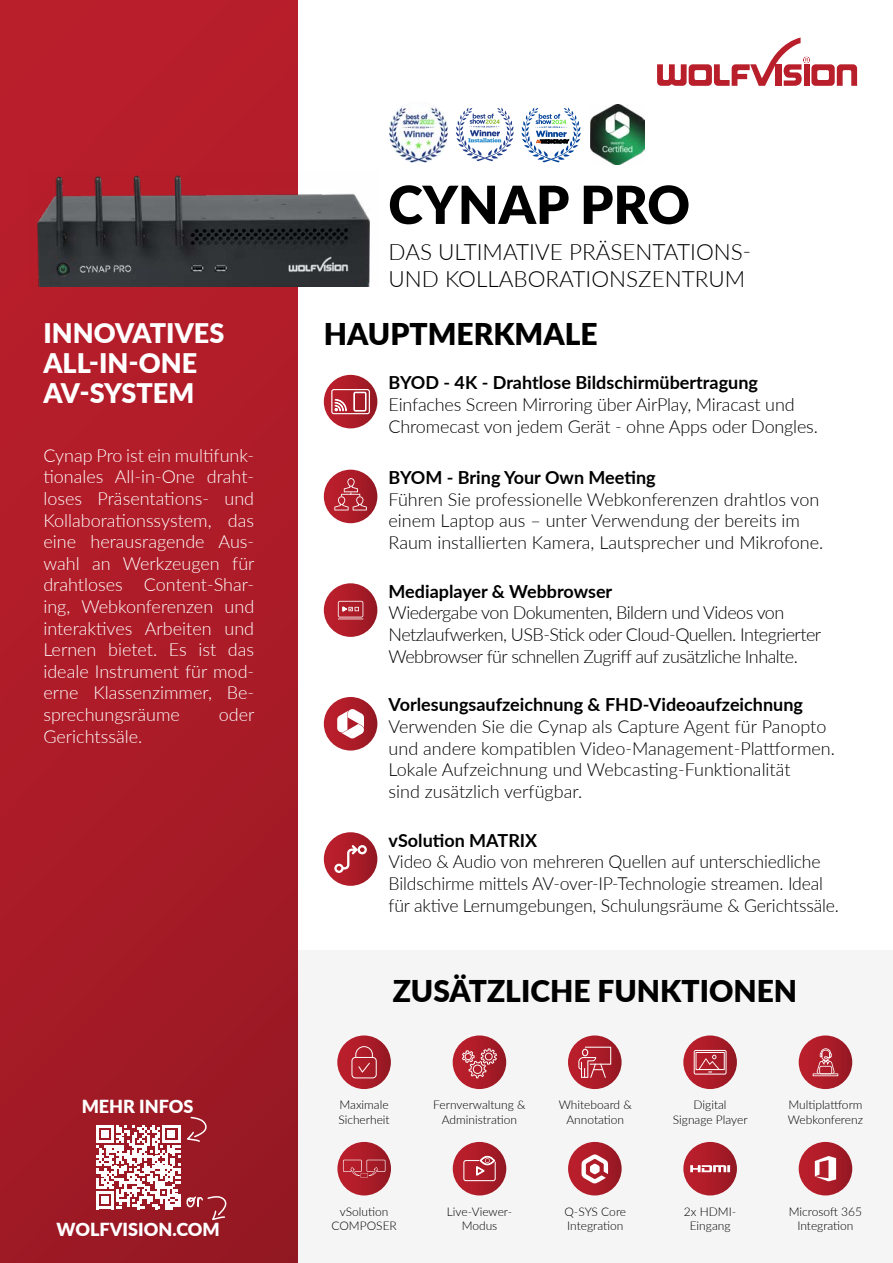
<style>
.page{position:relative;width:893px;height:1263px;background:#fff}
.page>*{position:absolute;margin:0;border:0;box-sizing:border-box;transform-origin:0 0}
.t1{font:900 52.5px "Lato";color:#000}
.t2{font:900 30px "Lato";color:#000}
.t3{font:900 27px/30px "Lato";color:#fff}
.t4{font:300 22.5px/27px "Lato";color:#000}
.t5{font:300 18px/21.6px "Lato";letter-spacing:-.01em;color:#000}
.t6{font:300 18px/21.6px "Lato";color:#fff;text-align:justify}
.t7{font:300 18px/21.6px "Lato";letter-spacing:-.03em;color:#000}
.t8{font:700 18px "Lato";color:#000}
.t9{font:900 18px "Lato";color:#fff}
.t10{font:300 12px/14.4px "Lato";color:#000;text-align:center}
</style>
<div class="page">
<div style="left:297px;top:951px;width:596px;height:312px;background:#f5f5f5"></div>
<div style="left:0;top:0;width:297px;height:1263px;background:linear-gradient(to bottom,#bc1f2c,#9b1924)"></div>
<img style="left:28px;top:171px;width:342px;height:116px">
<svg style="left:324px;top:470px;width:53px;height:53px"></svg>
<svg style="left:334px;top:478px;width:33px;height:32px"></svg>
<div style="left:324px;top:375px;width:53px;height:53px;background:linear-gradient(to right,#c01f2d,#971823);border-radius:27px"></div>
<svg style="left:331px;top:389px;width:39px;height:25px"></svg>
<svg style="left:568px;top:1035px;width:54px;height:54px"></svg>
<svg style="left:578px;top:1047px;width:33px;height:31px"></svg>
<svg style="left:683px;top:1035px;width:54px;height:54px"></svg>
<svg style="left:694px;top:1050px;width:32px;height:24px"></svg>
<svg style="left:799px;top:1035px;width:53px;height:54px"></svg>
<img style="left:389px;top:106px;width:59px;height:57px">
<svg style="left:456px;top:108px;width:58px;height:53px"></svg>
<svg style="left:521px;top:108px;width:60px;height:54px"></svg>
<img style="left:590px;top:105px;width:55px;height:59px">
<svg style="left:96px;top:1116px;width:135px;height:147px"></svg>
<svg style="left:453px;top:1035px;width:53px;height:54px"></svg>
<div style="left:453px;top:1142px;width:53px;height:53px;background:linear-gradient(to right,#c01f2d,#971823);border-radius:27px"></div>
<svg style="left:337px;top:1035px;width:54px;height:54px"></svg>
<svg style="left:568px;top:1142px;width:54px;height:53px"></svg>
<svg style="left:683px;top:1142px;width:54px;height:53px"></svg>
<div style="left:799px;top:1142px;width:53px;height:53px;background:linear-gradient(to right,#bf1f2d,#971923);border-radius:27px"></div>
<svg style="left:337px;top:1142px;width:54px;height:53px"></svg>
<svg style="left:324px;top:583px;width:53px;height:54px"></svg>
<svg style="left:338px;top:601px;width:25px;height:18px"></svg>
<hr style="left:813px;top:1073px;width:25px;height:3px;background:#fff">
<svg style="left:813px;top:1048px;width:24px;height:27px"></svg>
<svg style="left:815px;top:1156px;width:21px;height:25px"></svg>
<div style="left:324px;top:697px;width:53px;height:53px;background:linear-gradient(to right,#c0202d,#971823);border-radius:27px"></div>
<svg style="left:337px;top:709px;width:27px;height:29px"></svg>
<svg style="left:351px;top:1046px;width:26px;height:32px"></svg>
<svg style="left:463px;top:1156px;width:33px;height:25px"></svg>
<svg style="left:690px;top:1165px;width:40px;height:7px"></svg>
<svg style="left:581px;top:1154px;width:27px;height:30px"></svg>
<svg style="left:324px;top:832px;width:53px;height:54px"></svg>
<svg style="left:334px;top:845px;width:33px;height:28px"></svg>
<svg style="left:462px;top:1048px;width:35px;height:30px"></svg>
<svg style="left:343px;top:1160px;width:42px;height:18px"></svg>
<svg style="left:657px;top:38px;width:200px;height:48px"></svg>
<h1 class="t1" style="left:388px;top:165px;width:303px">CYNAP PRO</h1>
<p class="t4" style="left:389px;top:237px;width:364px">DAS ULTIMATIVE PRÄSENTATIONS-<br>UND KOLLABORATIONSZENTRUM</p>
<h3 class="t3" style="left:43px;top:317px;width:182px">INNOVATIVES</h3>
<h2 class="t2" style="left:324px;top:312px;width:275px">HAUPTMERKMALE</h2>
<h3 class="t3" style="left:43px;top:347px;width:155px">ALL-IN-ONE<br>AV-SYSTEM</h3>
<p class="t8" style="left:389px;top:369px;width:371px">BYOD - 4K - Drahtlose Bildschirmübertragung</p>
<p class="t5" style="left:389px;top:393px;width:431px">Einfaches Screen Mirroring über AirPlay, Miracast und<br>Chromecast von jedem Gerät - ohne Apps oder Dongles.</p>
<p class="t6" style="left:43px;top:444px;width:213px">Cynap Pro ist ein multifunk&shy;tionales All-in-One draht&shy;loses Präsentations- und Kollaborationssystem, das eine herausragende Aus&shy;wahl an Werkzeugen für drahtloses Content-Shar&shy;ing, Webkonferenzen und interaktives Arbeiten und Lernen bietet. Es ist das ideale Instrument für mod&shy;erne Klassenzimmer, Be&shy;sprechungsräume</p>
<p class="t6" style="left:219px;top:703px;width:37px">oder</p>
<p class="t6" style="left:43px;top:725px;width:100px">Gerichtssäle.</p>
<p class="t9" style="left:82px;top:1092px;width:113px">MEHR INFOS</p>
<p class="t9" style="left:57px;top:1216px;width:165px">WOLFVISION.COM</p>
<p class="t8" style="left:389px;top:464px;width:269px">BYOM - Bring Your Own Meeting</p>
<p class="t5" style="left:389px;top:488px;width:436px">Führen Sie professionelle Webkonferenzen drahtlos von einem Laptop aus – unter Verwendung der bereits im<br>Raum installierten Kamera, Lautsprecher und Mikrofone.</p>
<p class="t8" style="left:389px;top:578px;width:225px">Mediaplayer &amp; Webbrowser</p>
<p class="t7" style="left:389px;top:601px;width:434px">Wiedergabe von Dokumenten, Bildern und Videos von<br>Netzlaufwerken, USB-Stick oder Cloud-Quellen. Integrierter<br>Webbrowser für schnellen Zugriff auf zusätzliche Inhalte.</p>
<p class="t8" style="left:389px;top:692px;width:416px">Vorlesungsaufzeichnung &amp; FHD-Videoaufzeichnung</p>
<p class="t5" style="left:389px;top:715px;width:448px">Verwenden Sie die Cynap als Capture Agent für Panopto und andere kompatiblen Video-Management-Plattformen.<br>Lokale Aufzeichnung und Webcasting-Funktionalität<br>sind zusätzlich verfügbar.</p>
<p class="t8" style="left:389px;top:827px;width:150px">vSolution MATRIX</p>
<p class="t5" style="left:389px;top:850px;width:452px">Video &amp; Audio von mehreren Quellen auf unterschiedliche<br>Bildschirme mittels AV-over-IP-Technologie streamen. Ideal für aktive Lernumgebungen, Schulungsräume &amp; Gerichtssäle.</p>
<h2 class="t2" style="left:393px;top:969px;width:406px">ZUSÄTZLICHE FUNKTIONEN</h2>
<p class="t10" style="left:338px;top:1097px;width:53px;text-align:left">Maximale<br>Sicherheit</p>
<p class="t10" style="left:331px;top:1204px;width:67px">vSolution<br>COMPOSER</p>
<p class="t10" style="left:433px;top:1097px;width:94px">Fernverwaltung &amp;<br>Administration</p>
<p class="t10" style="left:447px;top:1204px;width:67px">Live-Viewer-<br>Modus</p>
<p class="t10" style="left:559px;top:1097px;width:75px">Whiteboard &amp;<br>Annotation</p>
<p class="t10" style="left:564px;top:1204px;width:63px;text-align:left">Q-SYS Core<br>Integration</p>
<p class="t10" style="left:673px;top:1097px;width:76px">Digital<br>Signage Player</p>
<p class="t10" style="left:788px;top:1097px;width:77px;text-align:left">Multiplattform<br>Webkonferenz</p>
<p class="t10" style="left:684px;top:1204px;width:54px">2x HDMI-<br>Eingang</p>
<p class="t10" style="left:789px;top:1204px;width:75px">Microsoft 365<br>Integration</p>
</div>
